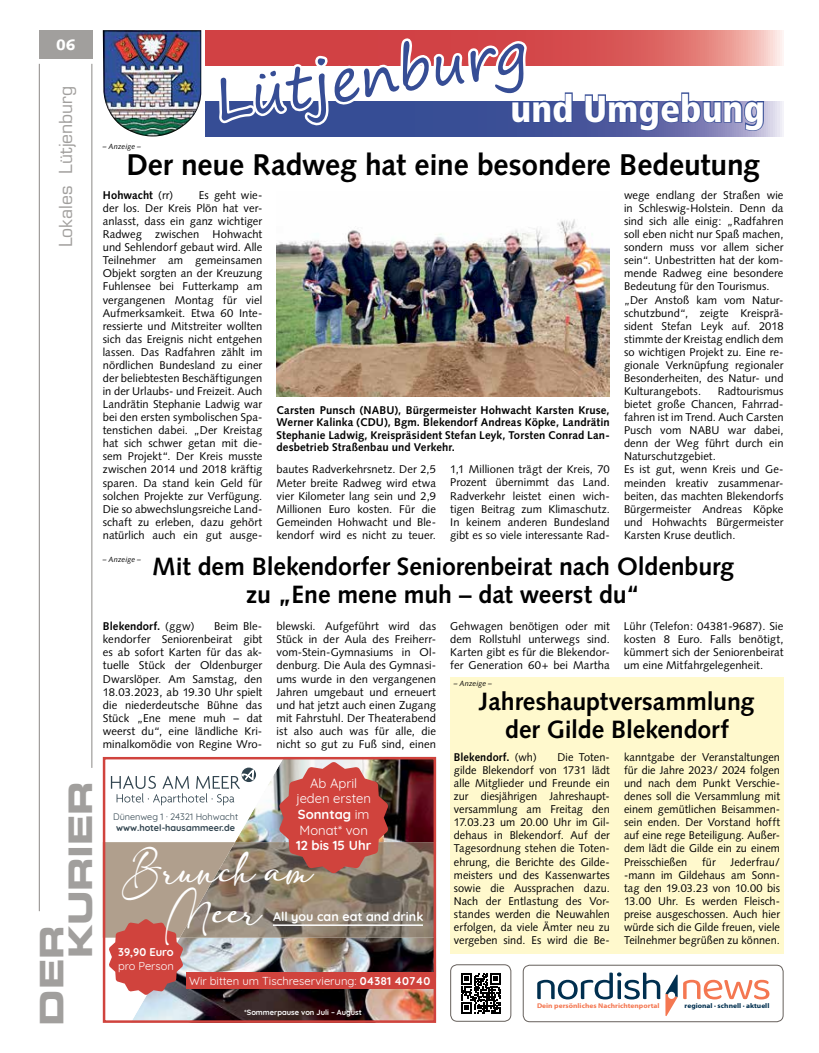
<style>
.page{position:relative;width:819px;height:1053px;background:#fff}
.page>*{position:absolute;margin:0;border:0;box-sizing:border-box;transform-origin:0 0}
.t1{font:57.5px "Segoe Print";color:#364d95}
.t2{font:900 condensed 37.5px "Frutiger LT Std";color:#fff}
.t3{font:32.5px/28.9px "Eurostile LT Std Bold Ex 2";letter-spacing:-.01em;color:#a19f9d}
.t4{font:700 30px "Syntax LT Std";letter-spacing:-.005em;color:#000}
.t5{font:29.25px/41.2px "adelia";color:#fff;text-align:center}
.t6{font:700 25px/27.5px "Syntax LT Std";letter-spacing:-.005em;color:#000;text-align:center}
.t7{font:17.5px "Eurostile LT Std";color:#a19f9d}
.t8{font:900 15px "Syntax LT Std";color:#fff}
.t9{font:13.12px/15.8px "Quicksand";color:#fff;text-align:center}
.t10{font:700 12.5px "Quicksand";color:#fff}
.t11{font:11.25px/13px "Syntax";letter-spacing:.005em;color:#000;text-align:justify}
.t12{font:700 11.25px/12.5px "Syntax LT Std";letter-spacing:.01em;color:#000;text-align:justify}
.t13{font:700 11.25px "Syntax";letter-spacing:.01em;color:#000}
.t14{font:11.25px "Quicksand";color:#fff}
.t15{font:700 11.12px/13.4px "Quicksand";color:#fff}
.t16{font:9.12px/10.9px "Quicksand";color:#31444f;text-align:center}
.t17{font:italic 7.5px "Syntax LT Std";letter-spacing:.01em;color:#000}
.t18{font:700 7.5px "Quicksand";color:#fff}
.t19{font:700 6.88px "Myriad Pro";color:#f47751;scale:1.1 1}
.t20{font:700 6.88px "Myriad Pro";color:#002f4f;scale:1.1 1}
.s1{font-weight:400}
.s2{font-weight:700}
</style>
<div class="page">
<div style="left:450px;top:677px;width:333px;height:276px;background:#fff9cd"></div>
<hr style="left:39px;top:64px;width:1px;height:847px;background:#8c8986">
<hr style="left:92px;top:64px;width:1px;height:703px;background:#8c8986">
<div style="left:39px;top:30px;width:53px;height:29px;background:#a19f9d"></div>
<img style="left:284px;top:759px;width:149px;height:260px">
<img style="left:106px;top:759px;width:178px;height:260px">
<img style="left:235px;top:842px;width:198px;height:95px">
<hr style="left:273px;top:924px;width:150px;height:1px;background:#fff">
<svg style="left:279px;top:761px;width:109px;height:112px;background:#c05951"></svg>
<svg style="left:111px;top:767px;width:145px;height:38px"></svg>
<svg style="left:106px;top:842px;width:129px;height:152px;background:#b38b80"></svg>
<div style="left:186px;top:972px;width:250px;height:16px;background:#d0433d"></div>
<div style="left:103px;top:756px;width:333px;height:266px;border:2px solid #d0433d"></div>
<svg style="left:206px;top:101px;width:577px;height:35px;background:#858bbb"></svg>
<svg style="left:206px;top:30px;width:577px;height:36px;background:#de706e"></svg>
<svg style="left:583px;top:92px;width:182px;height:40px"></svg>
<img style="left:103px;top:30px;width:98px;height:106px">
<svg style="left:214px;top:36px;width:360px;height:100px"></svg>
<img style="left:276px;top:219px;width:333px;height:177px">
<div style="left:523px;top:964px;width:260px;height:58px;border:1px solid #66605c;border-radius:7px"></div>
<div style="left:450px;top:964px;width:61px;height:57px;border:1px solid #66605c;border-radius:7px"></div>
<svg style="left:683px;top:979px;width:86px;height:20px"></svg>
<svg style="left:537px;top:972px;width:140px;height:44px"></svg>
<svg style="left:461px;top:973px;width:40px;height:40px"></svg>
<p class="t8" style="left:56px;top:36px;width:21px">06</p>
<p class="t7" style="left:55px;top:247px;width:163px;rotate:-90deg">Lokales Lütjenburg</p>
<p class="t3" style="left:37px;top:958px;width:179px;text-indent:-67px;rotate:-90deg">Der<br>Kurier</p>
<p class="t1" style="left:207px;top:50px;width:317px;rotate:-9deg">Lütjenburg</p>
<p class="t2" style="left:510px;top:86px;width:256px">und Umgebung</p>
<p class="t4" style="left:126px;top:147px;width:635px">Der neue Radweg hat eine besondere Bedeutung</p>
<p class="t13" style="left:103px;top:189px;width:72px">Hohwacht <span class="s1">(rr)</span></p>
<p class="t17" style="left:103px;top:142px;width:40px">– Anzeige –</p>
<p class="t11" style="left:624px;top:188px;width:161px;text-align:left">wege endlang der Straßen wie in Schleswig-Holstein. Denn da sind sich alle einig: „Radfahren soll eben nicht nur Spaß machen, sondern muss vor allem sicher sein“. Unbestritten hat der kom&shy;mende Radweg eine besondere<br>Bedeutung für den Tourismus. „Der Anstoß kam vom Natur&shy;schutzbund“, zeigte Kreisprä&shy;sident Stefan Leyk auf. 2018 stimmte der Kreistag endlich dem so wichtigen Projekt zu. Eine re&shy;gionale Verknüpfung regionaler<br>Besonderheiten, des Natur- und<br>Kulturangebots.</p>
<p class="t11" style="left:103px;top:188px;width:161px;text-indent:96px">Es geht wie&shy;der los. Der Kreis Plön hat ver&shy;anlasst, dass ein ganz wichtiger Radweg zwischen Hohwacht und Sehlendorf gebaut wird. Alle Teilnehmer am gemeinsamen Objekt sorgten an der Kreuzung Fuhlensee bei Futterkamp am vergangenen Montag für viel Aufmerksamkeit. Etwa 60 Inte&shy;ressierte und Mitstreiter wollten sich das Ereignis nicht entgehen lassen. Das Radfahren zählt im nördlichen Bundesland zu einer der beliebtesten Beschäftigungen in der Urlaubs- und Freizeit. Auch Landrätin Stephanie Ladwig war bei den ersten symbolischen Spa&shy;tenstichen dabei. „Der Kreistag hat sich schwer getan mit die&shy;sem Projekt“. Der Kreis musste zwischen 2014 und 2018 kräftig sparen. Da stand kein Geld für solchen Projekte zur Verfügung.<br>Die so abwechslungsreiche Land&shy;schaft zu erleben, dazu gehört natürlich auch ein gut ausge-</p>
<p class="t11" style="left:624px;top:384px;width:161px;text-align:left;text-indent:94px">Radtourismus bietet große Chancen, Fahrrad&shy;fahren ist im Trend. Auch Carsten<br>Pusch vom NABU war dabei, denn der Weg führt durch ein<br>Naturschutzgebiet.<br>Es ist gut, wenn Kreis und Ge&shy;meinden kreativ zusammenar&shy;beiten, das machten Blekendorfs<br>Bürgermeister Andreas Köpke und Hohwachts Bürgermeister<br>Karsten Kruse deutlich.</p>
<p class="t12" style="left:276px;top:403px;width:335px">Carsten Punsch (NABU), Bürgermeister Hohwacht Karsten Kruse, Werner Kalinka (CDU), Bgm. Blekendorf Andreas Köpke, Landrätin Stephanie Ladwig, Kreispräsident Stefan Leyk, Torsten Conrad Lan&shy;desbetrieb Straßenbau und Verkehr.</p>
<p class="t11" style="left:276px;top:463px;width:161px">bautes Radverkehrsnetz. Der 2,5<br>Meter breite Radweg wird etwa vier Kilometer lang sein und 2,9<br>Millionen Euro kosten. Für die Gemeinden Hohwacht und Ble&shy;kendorf wird es nicht zu teuer.</p>
<p class="t11" style="left:450px;top:463px;width:161px">1,1 Millionen trägt der Kreis, 70<br>Prozent übernimmt das Land.<br>Radverkehr leistet einen wich&shy;tigen Beitrag zum Klimaschutz.<br>In keinem anderen Bundesland gibt es so viele interessante Rad-</p>
<p class="t6" style="left:152px;top:553px;width:583px">Mit dem Blekendorfer Seniorenbeirat nach Oldenburg zu „Ene mene muh – dat weerst du“</p>
<p class="t13" style="left:103px;top:620px;width:93px">Blekendorf. <span class="s1">(ggw)</span></p>
<p class="t17" style="left:103px;top:555px;width:40px">– Anzeige –</p>
<p class="t11" style="left:103px;top:620px;width:161px;text-indent:111px">Beim Ble&shy;kendorfer Seniorenbeirat gibt es ab sofort Karten für das ak&shy;tuelle Stück der Oldenburger Dwarslöper. Am Samstag, den 18.03.2023, ab 19.30 Uhr spielt die niederdeutsche Bühne das Stück „Ene mene muh – dat weerst du“, eine ländliche Kri&shy;minalkomödie von Regine Wro-</p>
<p class="t11" style="left:276px;top:620px;width:161px">blewski. Aufgeführt wird das Stück in der Aula des Freiherr&shy;vom-Stein-Gymnasiums in Ol&shy;denburg. Die Aula des Gymnasi&shy;ums wurde in den vergangenen Jahren umgebaut und erneuert und hat jetzt auch einen Zugang mit Fahrstuhl. Der Theaterabend ist also auch was für alle, die nicht so gut zu Fuß sind, einen</p>
<p class="t11" style="left:450px;top:620px;width:161px">Gehwagen benötigen oder mit dem Rollstuhl unterwegs sind.<br>Karten gibt es für die Blekendor&shy;fer Generation 60+ bei Martha</p>
<p class="t11" style="left:624px;top:620px;width:161px">Lühr (Telefon: 04381-9687). Sie kosten 8 Euro. Falls benötigt, kümmert sich der Seniorenbeirat um eine Mitfahrgelegenheit.</p>
<p class="t17" style="left:454px;top:679px;width:40px">– Anzeige –</p>
<p class="t6" style="left:479px;top:687px;width:277px">Jahreshauptversammlung der Gilde Blekendorf</p>
<p class="t13" style="left:454px;top:750px;width:84px">Blekendorf. <span class="s1">(wh)</span></p>
<p class="t11" style="left:454px;top:750px;width:157px;text-indent:104px">Die Toten&shy;gilde Blekendorf von 1731 lädt alle Mitglieder und Freunde ein zur diesjährigen Jahreshaupt&shy;versammlung am Freitag den 17.03.23 um 20.00 Uhr im Gil&shy;dehaus in Blekendorf. Auf der Tagesordnung stehen die Toten&shy;ehrung, die Berichte des Gilde&shy;meisters und des Kassenwartes sowie die Aussprachen dazu.<br>Nach der Entlastung des Vor&shy;standes werden die Neuwahlen erfolgen, da viele Ämter neu zu vergeben sind. Es wird die Be-</p>
<p class="t11" style="left:624px;top:750px;width:157px">kanntgabe der Veranstaltungen für die Jahre 2023/ 2024 folgen und nach dem Punkt Verschie&shy;denes soll die Versammlung mit einem gemütlichen Beisammen&shy;sein enden. Der Vorstand hofft auf eine rege Beteiligung. Außer&shy;dem lädt die Gilde ein zu einem Preisschießen</p>
<p class="t9" style="left:296px;top:773px;width:77px">Ab April jeden ersten<br><span class="s2">Sonntag</span> im<br>Monat* von<br><span class="s2">12 bis 15 Uhr</span></p>
<p class="t16" style="left:113px;top:810px;width:126px">Dünenweg 1 · 24321 Hohwacht <span class="s2">www.hotel-hausammeer.de</span></p>
<p class="t5" style="left:122px;top:851px;width:192px">Brunch am<br>Meer</p>
<p class="t14" style="left:189px;top:971px;width:243px">Wir bitten um Tischreservierung: <span class="s2">04381 40740</span></p>
<p class="t18" style="left:244px;top:1005px;width:119px">*Sommerpause von Juli – August</p>
<p class="t11" style="left:624px;top:855px;width:157px;text-indent:106px">Jederfrau/ -mann im Gildehaus am Sonn&shy;tag den 19.03.23 von 10.00 bis 13.00 Uhr. Es werden Fleisch&shy;preise ausgeschossen. Auch hier würde sich die Gilde freuen, viele Teilnehmer begrüßen zu können.</p>
<p class="t11" style="left:702px;top:855px;width:15px">für</p>
<p class="t10" style="left:273px;top:906px;width:152px">All you can eat and drink</p>
<p class="t15" style="left:118px;top:944px;width:57px">39,90 Euro <span class="s1">pro Person</span></p>
<p class="t19" style="left:537px;top:1001px;width:113px">Dein persönliches Nachrichtenportal</p>
<p class="t20" style="left:684px;top:1001px;width:79px">regional · schnell · aktuell</p>
</div>
